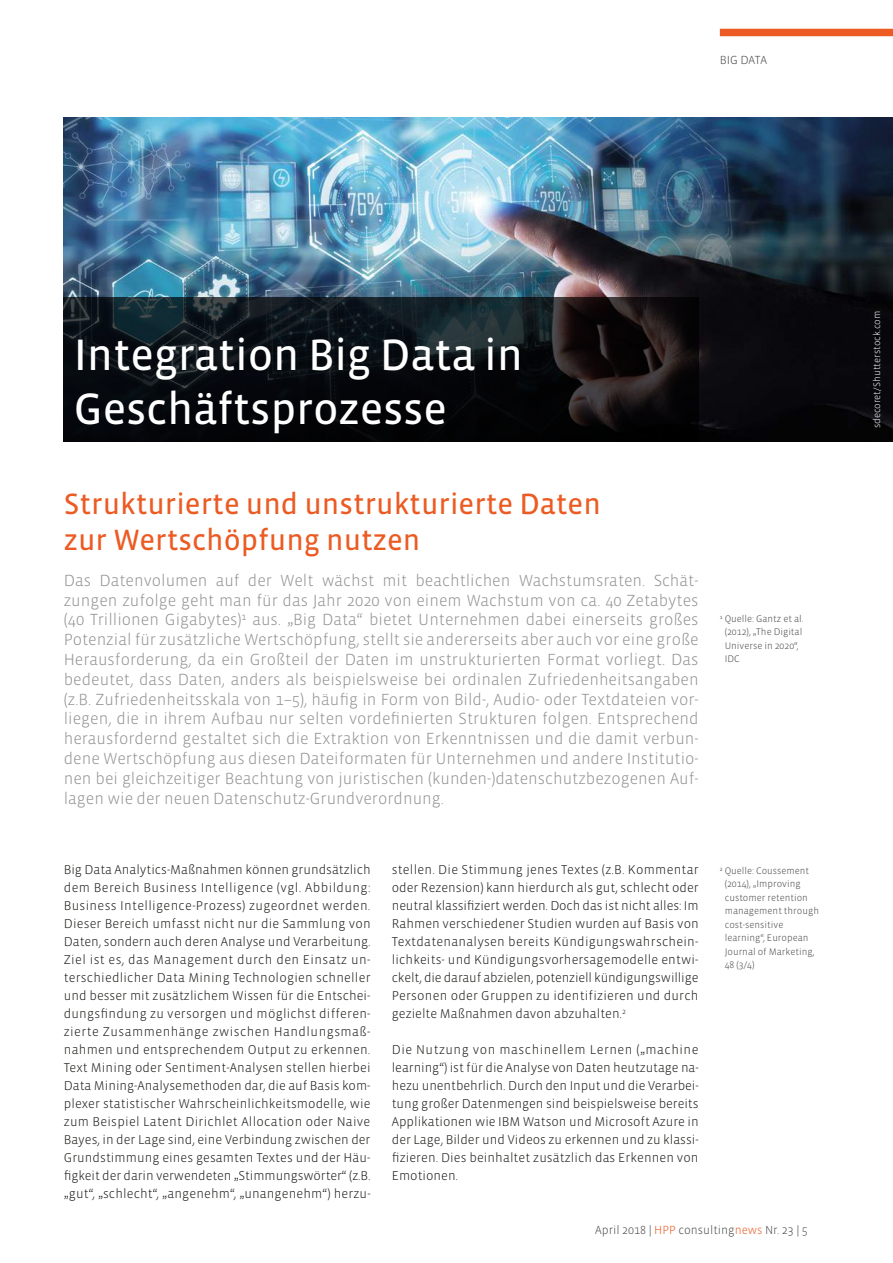
<style>
.page{position:relative;width:893px;height:1263px;background:#fff}
.page>*{position:absolute;margin:0;border:0;box-sizing:border-box;transform-origin:0 0}
.t1{font:45px/54px "Vista Sans OT";letter-spacing:-.005em;color:#fff}
.t2{font:30px/36px "Vista Sans OT";color:#eb5b23}
.t3{font:300 16.5px/19.8px "Vista Sans OT";color:#929191;text-align:justify}
.t4{font:300 13.2px/18px "Vista Sans OT";letter-spacing:.005em;color:#1a1a18;text-align:justify}
.t5{font:300 12px "Vista Sans OT";color:#494948}
.t6{font:300 9.75px/13.5px "Vista Sans OT";color:#494948}
.t7{font:300 9.75px "Vista Sans OT";color:#fff}
.s1{color:#eb5b23}
</style>
<div class="page">
<img style="left:64px;top:118px;width:829px;height:324px">
<svg style="left:64px;top:298px;width:635px;height:144px;fill:#060a0e"></svg>
<div style="left:720px;top:29px;width:173px;height:7px;background:#eb5b23"></div>
<p class="t5" style="left:720px;top:54px;width:49px">BIG DATA</p>
<h1 class="t1" style="left:74px;top:329px;width:451px">Integration Big Data in<br>Geschäftsprozesse</h1>
<h2 class="t2" style="left:64px;top:486px;width:539px">Strukturierte und unstrukturierte Daten zur Wertschöpfung nutzen</h2>
<p class="t3" style="left:64px;top:571px;width:636px">Das Datenvolumen auf der Welt wächst mit beachtlichen Wachstumsraten. Schät&shy;zungen zufolge geht man für das Jahr 2020 von einem Wachstum von ca. 40 Zetabytes (40 Trillionen Gigabytes)<sup>1</sup> aus. „Big Data“ bietet Unternehmen dabei einerseits großes Potenzial für zusätzliche Wertschöpfung, stellt sie andererseits aber auch vor eine große Herausforderung, da ein Großteil der Daten im unstrukturierten Format vorliegt. Das bedeutet, dass Daten, anders als beispielsweise bei ordinalen Zufriedenheitsangaben (z.B. Zufriedenheitsskala von 1–5), häufig in Form von Bild-, Audio- oder Textdateien vor&shy;liegen, die in ihrem Aufbau nur selten vordefinierten Strukturen folgen. Entsprechend herausfordernd gestaltet sich die Extraktion von Erkenntnissen und die damit verbun&shy;dene Wertschöpfung aus diesen Dateiformaten für Unternehmen und andere Institutio&shy;nen bei gleichzeitiger Beachtung von juristischen (kunden-)datenschutzbezogenen Auf&shy;lagen wie der neuen Datenschutz-Grundverordnung.</p>
<p class="t6" style="left:725px;top:612px;width:80px;text-indent:-5px"><sup>1</sup> Quelle: Gantz et al. (2012), „The Digital<br>Universe in 2020“,<br>IDC</p>
<p class="t4" style="left:64px;top:861px;width:308px">Big Data Analytics-Maßnahmen können grundsätzlich dem Bereich Business Intelligence (vgl. Abbildung:<br>Business Intelligence-Prozess) zugeordnet werden.<br>Dieser Bereich umfasst nicht nur die Sammlung von Daten, sondern auch deren Analyse und Verarbeitung.<br>Ziel ist es, das Management durch den Einsatz un&shy;terschiedlicher Data Mining Technologien schneller und besser mit zusätzlichem Wissen für die Entschei&shy;dungsfindung zu versorgen und möglichst differen&shy;zierte Zusammenhänge zwischen Handlungsmaß&shy;nahmen und entsprechendem Output zu erkennen.<br>Text Mining oder Sentiment-Analysen stellen hierbei Data Mining-Analysemethoden dar, die auf Basis kom&shy;plexer statistischer Wahrscheinlichkeitsmodelle, wie zum Beispiel Latent Dirichlet Allocation oder Naive Bayes, in der Lage sind, eine Verbindung zwischen der Grundstimmung eines gesamten Textes und der Häu&shy;figkeit der darin verwendeten „Stimmungswörter“ (z.B. „gut“, „schlecht“, „angenehm“, „unangenehm“) herzu-</p>
<p class="t4" style="left:392px;top:860px;width:308px">stellen. Die Stimmung jenes Textes (z.B. Kommentar oder Rezension) kann hierdurch als gut, schlecht oder neutral klassifiziert werden. Doch das ist nicht alles: Im Rahmen verschiedener Studien wurden auf Basis von Textdatenanalysen bereits Kündigungswahrschein&shy;lichkeits- und Kündigungsvorhersagemodelle entwi&shy;ckelt, die darauf abzielen, potenziell kündigungswillige Personen oder Gruppen zu identifizieren und durch gezielte Maßnahmen davon abzuhalten.<sup>2</sup></p>
<p class="t4" style="left:392px;top:1041px;width:308px">Die Nutzung von maschinellem Lernen („machine learning“) ist für die Analyse von Daten heutzutage na&shy;hezu unentbehrlich. Durch den Input und die Verarbei&shy;tung großer Datenmengen sind beispielsweise bereits Applikationen wie IBM Watson und Microsoft Azure in der Lage, Bilder und Videos zu erkennen und zu klassi&shy;fizieren. Dies beinhaltet zusätzlich das Erkennen von Emotionen.</p>
<p class="t6" style="left:725px;top:864px;width:96px;text-indent:-5px"><sup>2</sup> Quelle: Coussement (2014), „Improving customer retention management through cost-sensitive learning“, European<br>Journal of Marketing,<br>48 (3/4)</p>
<p class="t5" style="left:595px;top:1224px;width:214px">April 2018 | <span class="s1">HPP</span> consulting<span class="s1">news</span> Nr. 23 | 5</p>
<p class="t7" style="left:872px;top:428px;width:119px;rotate:-90deg">sdecoret/Shutterstock.com</p>
</div>
